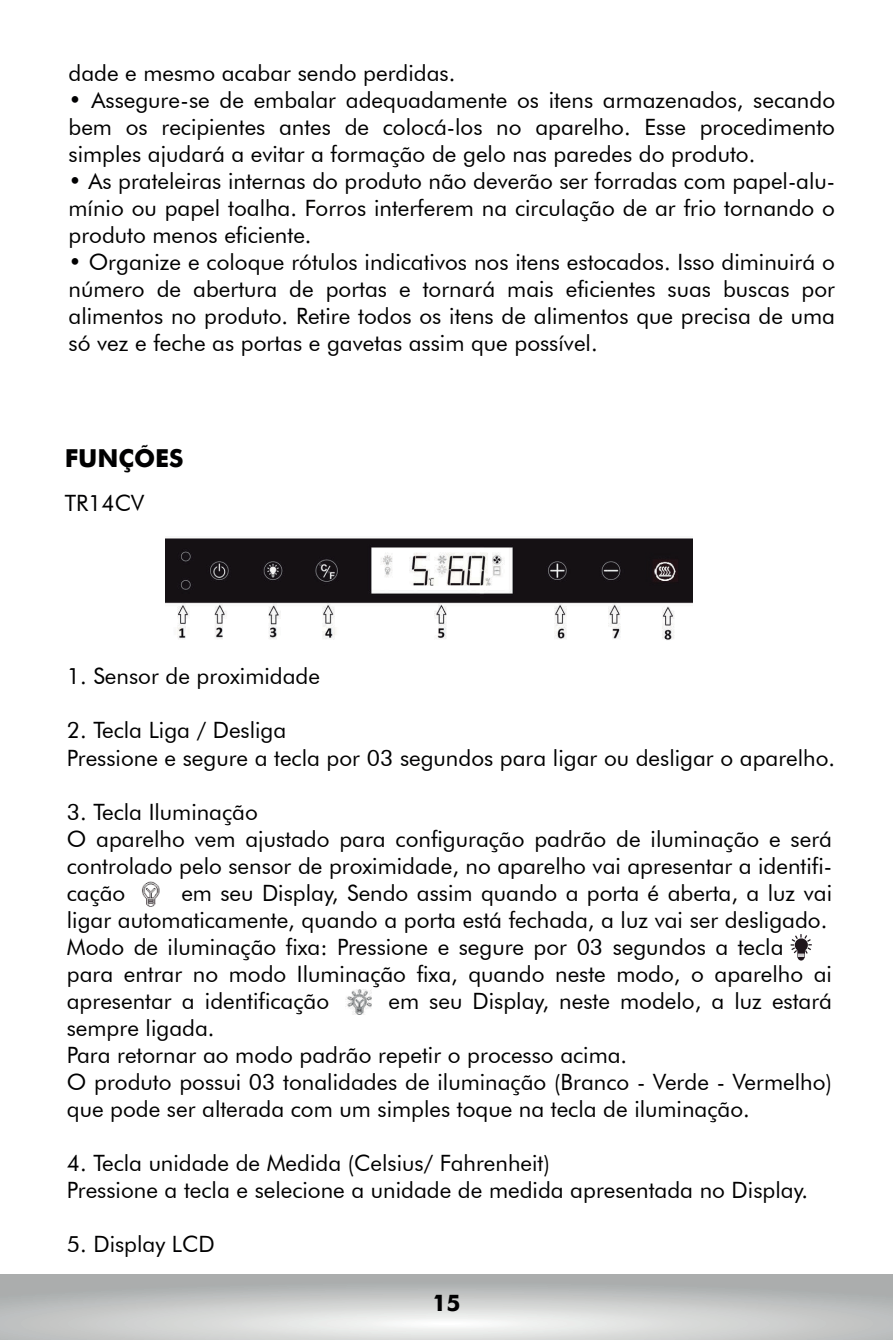
<style>
.page{position:relative;width:893px;height:1340px;background:#fff}
.page>*{position:absolute;margin:0;border:0;box-sizing:border-box;transform-origin:0 0}
.t1{font:700 24.75px "Futura";color:#000001}
.t2{font:22.5px/27px "Futura BT";color:#000001}
.t3{font:700 22.5px "Futura";color:#000001}
.s1{color:#fff}
</style>
<div class="page">
<svg style="left:0;top:1274px;width:893px;height:65px;background:#c5c7c7"></svg>
<img style="left:166px;top:538px;width:527px;height:102px">
<img style="left:142px;top:881px;width:18px;height:25px">
<svg style="left:790px;top:934px;width:22px;height:26px"></svg>
<img style="left:345px;top:989px;width:26px;height:25px">
<p class="t2" style="left:69px;top:59px;width:388px">dade e mesmo acabar sendo perdidas.</p>
<p class="t2" style="left:69px;top:86px;width:768px;text-align:justify">• Assegure-se de embalar adequadamente os itens armazenados, secando bem os recipientes antes de colocá-los no aparelho. Esse procedimento simples ajudará a evitar a formação de gelo nas paredes do produto.</p>
<p class="t2" style="left:69px;top:167px;width:768px;text-align:justify">• As prateleiras internas do produto não deverão ser forradas com papel-alu&shy;mínio ou papel toalha. Forros interferem na circulação de ar frio tornando o produto menos eficiente.</p>
<p class="t2" style="left:69px;top:248px;width:768px;text-align:justify">• Organize e coloque rótulos indicativos nos itens estocados. Isso diminuirá o número de abertura de portas e tornará mais eficientes suas buscas por alimentos no produto. Retire todos os itens de alimentos que precisa de uma só vez e feche as portas e gavetas assim que possível.</p>
<p class="t1" style="left:65px;top:439px;width:120px">FUNÇÕES</p>
<p class="t2" style="left:65px;top:489px;width:81px">TR14CV</p>
<p class="t2" style="left:67px;top:662px;width:255px">1. Sensor de proximidade</p>
<p class="t2" style="left:67px;top:716px;width:770px">2. Tecla Liga / Desliga<br>Pressione e segure a tecla por 03 segundos para ligar ou desligar o aparelho.</p>
<p class="t2" style="left:67px;top:797px;width:767px">3. Tecla Iluminação<br>O aparelho vem ajustado para configuração padrão de iluminação e será controlado pelo sensor de proximidade, no aparelho vai apresentar a identifi&shy;cação <span class="s1">xxxx</span> em seu Display, Sendo assim quando a porta é aberta, a luz vai ligar automaticamente, quando a porta está fechada, a luz vai ser desligado.<br>Modo de iluminação fixa: Pressione e segure por 03 segundos a tecla <span class="s1">xxxx </span>para entrar no modo Iluminação fixa, quando neste modo, o aparelho ai apresentar a identificação <span class="s1">xxxx</span> em seu Display, neste modelo, a luz estará sempre ligada.<br>Para retornar ao modo padrão repetir o processo acima.<br>O produto possui 03 tonalidades de iluminação (Branco - Verde - Vermelho) que pode ser alterada com um simples toque na tecla de iluminação.</p>
<p class="t2" style="left:67px;top:1148px;width:743px">4. Tecla unidade de Medida (Celsius/ Fahrenheit)<br>Pressione a tecla e selecione a unidade de medida apresentada no Display.</p>
<p class="t2" style="left:67px;top:1229px;width:150px">5. Display LCD</p>
<p class="t3" style="left:432px;top:1286px;width:30px">15</p>
</div>
